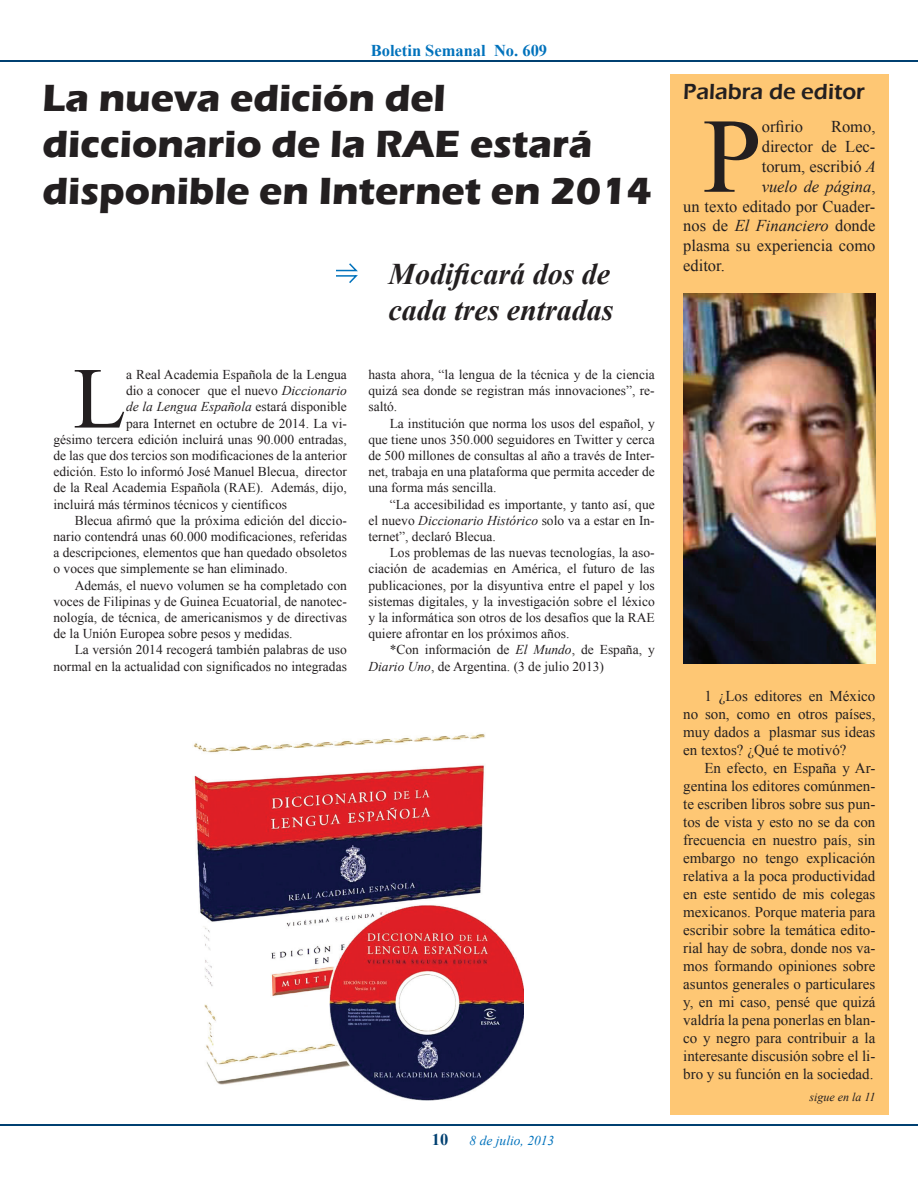
<style>
.page{position:relative;width:918px;height:1188px;background:#fff}
.page>*{position:absolute;margin:0;border:0;box-sizing:border-box;transform-origin:0 0}
.t1{font:106.2px "Times New Roman";color:#231f20}
.t2{font:86.85px "Times New Roman";color:#231f20}
.t3{font:700 39px/46.8px "Eras ITC";color:#231f20}
.t4{font:italic 700 30px/36px "Times New Roman";color:#231f20}
.t5{font:600 22.5px "Eras ITC";color:#231f20}
.t6{font:16.5px "Times New Roman";color:#231f20}
.t7{font:italic 16.5px "Times New Roman";color:#231f20}
.t8{font:700 16.5px "Times New Roman";color:#0072bc}
.t9{font:700 16.5px "Times New Roman";color:#004071}
.t10{font:15px/18px "Times New Roman";color:#231f20;text-align:justify}
.t11{font:13.5px/16.2px "Times New Roman";color:#231f20;text-align:justify}
.t12{font:italic 13.5px "Times New Roman";color:#231f20}
.t13{font:italic 13.5px "Times New Roman";color:#0072bc}
.t14{font:italic 12px "Times New Roman";color:#231f20}
.s1{font-style:italic}
.s2{font-style:normal}
</style>
<div class="page">
<hr style="left:1px;top:1124px;width:917px;height:2px;background:#004071">
<hr style="left:1px;top:60px;width:917px;height:2px;background:#004071">
<div style="left:670px;top:74px;width:219px;height:1041px;background:#fec774"></div>
<img style="left:193px;top:734px;width:330px;height:367px">
<svg style="left:336px;top:263px;width:22px;height:20px"></svg>
<img style="left:683px;top:293px;width:192px;height:370px">
<p class="t8" style="left:371px;top:39px;width:178px">Boletin Semanal No. 609</p>
<h3 class="t3" style="left:43px;top:74px;width:611px">La nueva edición del diccionario de la RAE estará disponible en Internet en 2014</h3>
<h2 class="t2" style="left:73px;top:340px;width:55px">L</h2>
<p class="t11" style="left:126px;top:366px;width:222px">a Real Academia Española de la Lengua</p>
<p class="t11" style="left:126px;top:382px;width:222px">dio a conocer que el nuevo <span class="s1">Diccionario</span></p>
<p class="t12" style="left:126px;top:398px;width:222px">de la Lengua Española <span class="s2">estará disponible</span></p>
<p class="t11" style="left:126px;top:415px;width:222px">para Internet en octubre de 2014. La vi-</p>
<p class="t11" style="left:53px;top:431px;width:295px">gésimo tercera edición incluirá unas 90.000 entradas,</p>
<p class="t11" style="left:53px;top:447px;width:295px">de las que dos tercios son modificaciones de la anterior</p>
<p class="t11" style="left:53px;top:463px;width:295px">edición. Esto lo informó José Manuel Blecua, director</p>
<p class="t11" style="left:53px;top:480px;width:295px">de la Real Academia Española (RAE). Además, dijo,</p>
<p class="t11" style="left:53px;top:496px;width:235px">incluirá más términos técnicos y científicos</p>
<p class="t11" style="left:75px;top:512px;width:274px">Blecua afirmó que la próxima edición del diccio-</p>
<p class="t11" style="left:53px;top:528px;width:295px">nario contendrá unas 60.000 modificaciones, referidas</p>
<p class="t11" style="left:53px;top:544px;width:295px">a descripciones, elementos que han quedado obsoletos</p>
<p class="t11" style="left:53px;top:561px;width:236px">o voces que simplemente se han eliminado.</p>
<p class="t11" style="left:75px;top:577px;width:274px">Además, el nuevo volumen se ha completado con</p>
<p class="t11" style="left:53px;top:593px;width:295px">voces de Filipinas y de Guinea Ecuatorial, de nanotec-</p>
<p class="t11" style="left:53px;top:609px;width:295px">nología, de técnica, de americanismos y de directivas</p>
<p class="t11" style="left:53px;top:625px;width:241px">de la Unión Europea sobre pesos y medidas.</p>
<p class="t11" style="left:75px;top:642px;width:274px">La versión 2014 recogerá también palabras de uso</p>
<p class="t11" style="left:53px;top:658px;width:295px">normal en la actualidad con significados no integradas</p>
<h3 class="t4" style="left:389px;top:255px;width:227px">Modificará dos de cada tres entradas</h3>
<p class="t11" style="left:368px;top:366px;width:288px">hasta ahora, “la lengua de la técnica y de la ciencia quizá sea donde se registran más innovaciones”, re&shy;saltó.</p>
<p class="t11" style="left:368px;top:415px;width:288px;text-indent:21px">La institución que norma los usos del español, y que tiene unos 350.000 seguidores en Twitter y cerca de 500 millones de consultas al año a través de Inter&shy;net, trabaja en una plataforma que permita acceder de una forma más sencilla.</p>
<p class="t11" style="left:368px;top:496px;width:288px;text-indent:21px">“La accesibilidad es importante, y tanto así, que el nuevo <span class="s1">Diccionario Histórico</span> solo va a estar en In&shy;ternet”, declaró Blecua.</p>
<p class="t11" style="left:368px;top:544px;width:288px;text-indent:21px">Los problemas de las nuevas tecnologías, la aso&shy;ciación de academias en América, el futuro de las publicaciones, por la disyuntiva entre el papel y los sistemas digitales, y la investigación sobre el léxico y la informática son otros de los desafíos que la RAE quiere afrontar en los próximos años.</p>
<p class="t11" style="left:368px;top:642px;width:288px;text-indent:21px">*Con información de <span class="s1">El Mundo</span>, de España, y<br><span class="s1">Diario Uno</span>, de Argentina. (3 de julio 2013)</p>
<p class="t9" style="left:432px;top:1129px;width:18px">10</p>
<p class="t13" style="left:470px;top:1131px;width:86px">8 de julio, 2013</p>
<h3 class="t5" style="left:683px;top:79px;width:183px">Palabra de editor</h3>
<h1 class="t1" style="left:703px;top:85px;width:61px">P</h1>
<p class="t6" style="left:762px;top:116px;width:43px">orfirio</p>
<p class="t6" style="left:831px;top:116px;width:46px">Romo,</p>
<p class="t6" style="left:762px;top:136px;width:115px">director de Lec-</p>
<p class="t6" style="left:762px;top:155px;width:116px">torum, escribió <span class="s1">A</span></p>
<p class="t7" style="left:762px;top:175px;width:115px">vuelo de página<span class="s2">,</span></p>
<p class="t6" style="left:683px;top:195px;width:194px">un texto editado por Cuader-</p>
<p class="t7" style="left:683px;top:215px;width:194px"><span class="s2">nos de</span> El Financiero <span class="s2">donde</span></p>
<p class="t6" style="left:683px;top:235px;width:194px">plasma su experiencia como</p>
<p class="t6" style="left:683px;top:254px;width:43px">editor.</p>
<p class="t10" style="left:683px;top:687px;width:194px;text-indent:21px">1 ¿Los editores en México no son, como en otros países, muy dados a plasmar sus ideas en textos? ¿Qué te motivó?</p>
<p class="t10" style="left:683px;top:759px;width:194px;text-indent:21px">En efecto, en España y Ar&shy;gentina los editores comúnmen&shy;te escriben libros sobre sus pun&shy;tos de vista y esto no se da con frecuencia en nuestro país, sin embargo no tengo explicación relativa a la poca productividad en este sentido de mis colegas mexicanos. Porque materia para escribir sobre la temática edito&shy;rial hay de sobra, donde nos va&shy;mos formando opiniones sobre asuntos generales o particulares y, en mi caso, pensé que quizá valdría la pena ponerlas en blan&shy;co y negro para contribuir a la interesante discusión sobre el li&shy;bro y su función en la sociedad.</p>
<p class="t14" style="left:809px;top:1089px;width:68px">sigue en la 11</p>
</div>
